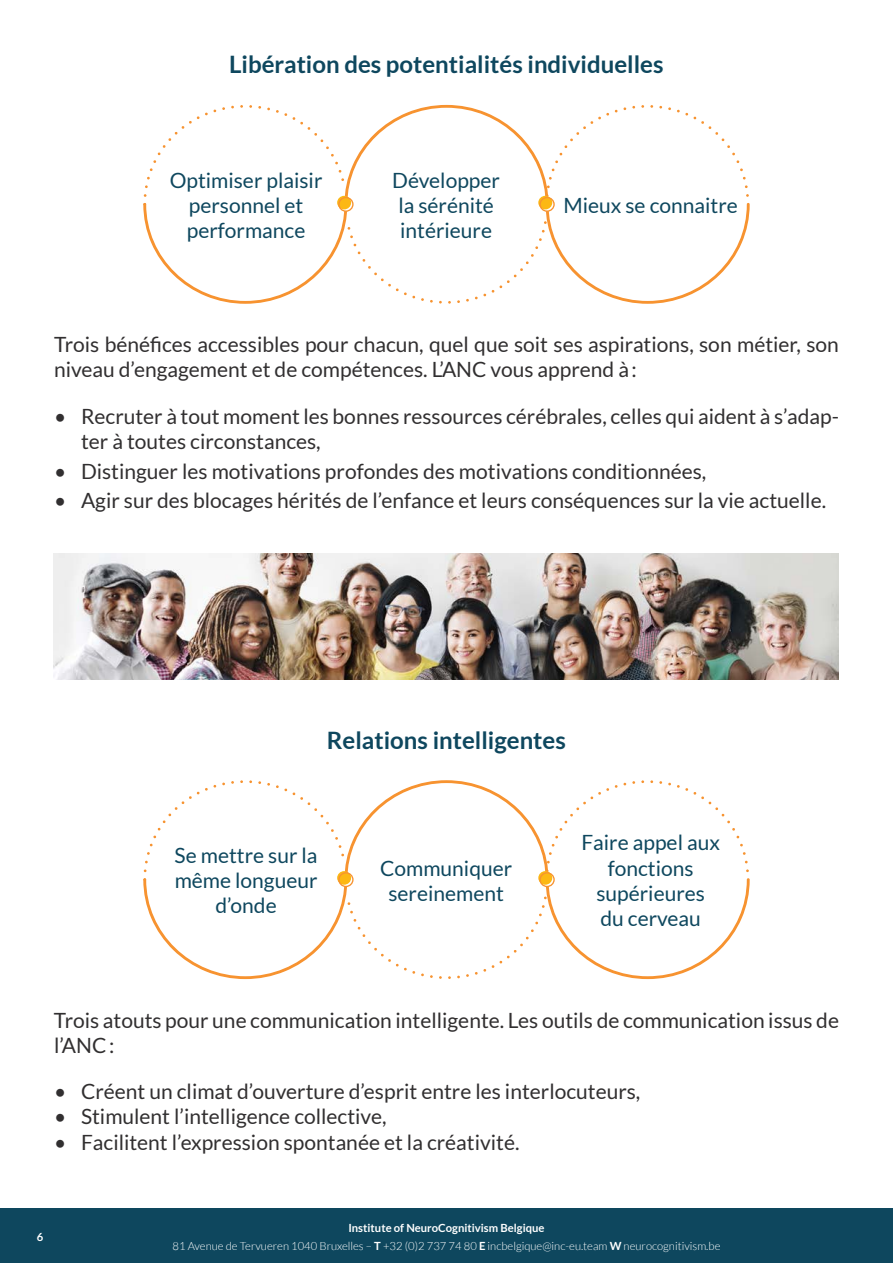
<style>
.page{position:relative;width:893px;height:1263px;background:#fff}
.page>*{position:absolute;margin:0;border:0;box-sizing:border-box;transform-origin:0 0}
.t1{font:700 24px "Lato";color:#0e475e}
.t2{font:21px/25.2px "Lato";color:#312f30}
.t3{font:21px/25.2px "Lato";color:#0e475e;text-align:center}
.t4{font:300 11.25px/18px "Lato";color:#fff;text-align:center}
.t5{font:700 11.25px "Lato";color:#fff}
.s1{font-weight:700}
</style>
<div class="page">
<div style="left:0;top:1209px;width:893px;height:54px;background:#0e475e"></div>
<img style="left:54px;top:554px;width:785px;height:125px">
<svg style="left:143px;top:104px;width:607px;height:200px"></svg>
<svg style="left:143px;top:780px;width:607px;height:200px"></svg>
<p class="t1" style="left:229px;top:51px;width:436px">Libération des potentialités individuelles</p>
<p class="t3" style="left:170px;top:167px;width:154px">Optimiser plaisir personnel et</p>
<p class="t3" style="left:187px;top:218px;width:120px">performance</p>
<p class="t3" style="left:392px;top:167px;width:109px">Développer</p>
<p class="t3" style="left:398px;top:192px;width:97px">la sérénité</p>
<p class="t3" style="left:400px;top:218px;width:93px">intérieure</p>
<p class="t3" style="left:563px;top:192px;width:176px">Mieux se connaitre</p>
<p class="t2" style="left:54px;top:332px;width:786px">Trois bénéfices accessibles pour chacun, quel que soit ses aspirations, son métier, son niveau d’engagement et de compétences. L’ANC vous apprend à:</p>
<p class="t2" style="left:81px;top:404px;width:759px;text-indent:-27px">• Recruter à tout moment les bonnes ressources cérébrales, celles qui aident à s’adap&shy;ter à toutes circonstances,</p>
<p class="t2" style="left:54px;top:458px;width:654px">• Distinguer les motivations profondes des motivations conditionnées,</p>
<p class="t2" style="left:54px;top:488px;width:774px">• Agir sur des blocages hérités de l’enfance et leurs conséquences sur la vie actuelle.</p>
<p class="t1" style="left:327px;top:726px;width:240px">Relations intelligentes</p>
<p class="t3" style="left:175px;top:842px;width:144px">Se mettre sur la même longueur d’onde</p>
<p class="t3" style="left:380px;top:855px;width:134px">Communiquer</p>
<p class="t3" style="left:388px;top:880px;width:117px">sereinement</p>
<p class="t3" style="left:581px;top:830px;width:140px">Faire appel aux fonctions</p>
<p class="t3" style="left:596px;top:880px;width:110px">supérieures</p>
<p class="t3" style="left:600px;top:905px;width:102px">du cerveau</p>
<p class="t2" style="left:54px;top:1007px;width:786px">Trois atouts pour une communication intelligente. Les outils de communication issus de l’ANC:</p>
<p class="t2" style="left:54px;top:1079px;width:588px">• Créent un climat d’ouverture d’esprit entre les interlocuteurs,</p>
<p class="t2" style="left:54px;top:1104px;width:334px">• Stimulent l’intelligence collective,</p>
<p class="t2" style="left:54px;top:1129px;width:467px">• Facilitent l’expression spontanée et la créativité.</p>
<p class="t5" style="left:37px;top:1230px;width:8px">6</p>
<p class="t4" style="left:173px;top:1218px;width:549px"><span class="s1">Institute of NeuroCognitivism Belgique<br></span>81 Avenue de Tervueren 1040 Bruxelles – <span class="s1">T</span> +32 (0)2 737 74 80 <span class="s1">E</span> incbelgique@inc-eu.team <span class="s1">W</span> neurocognitivism.be</p>
</div>
